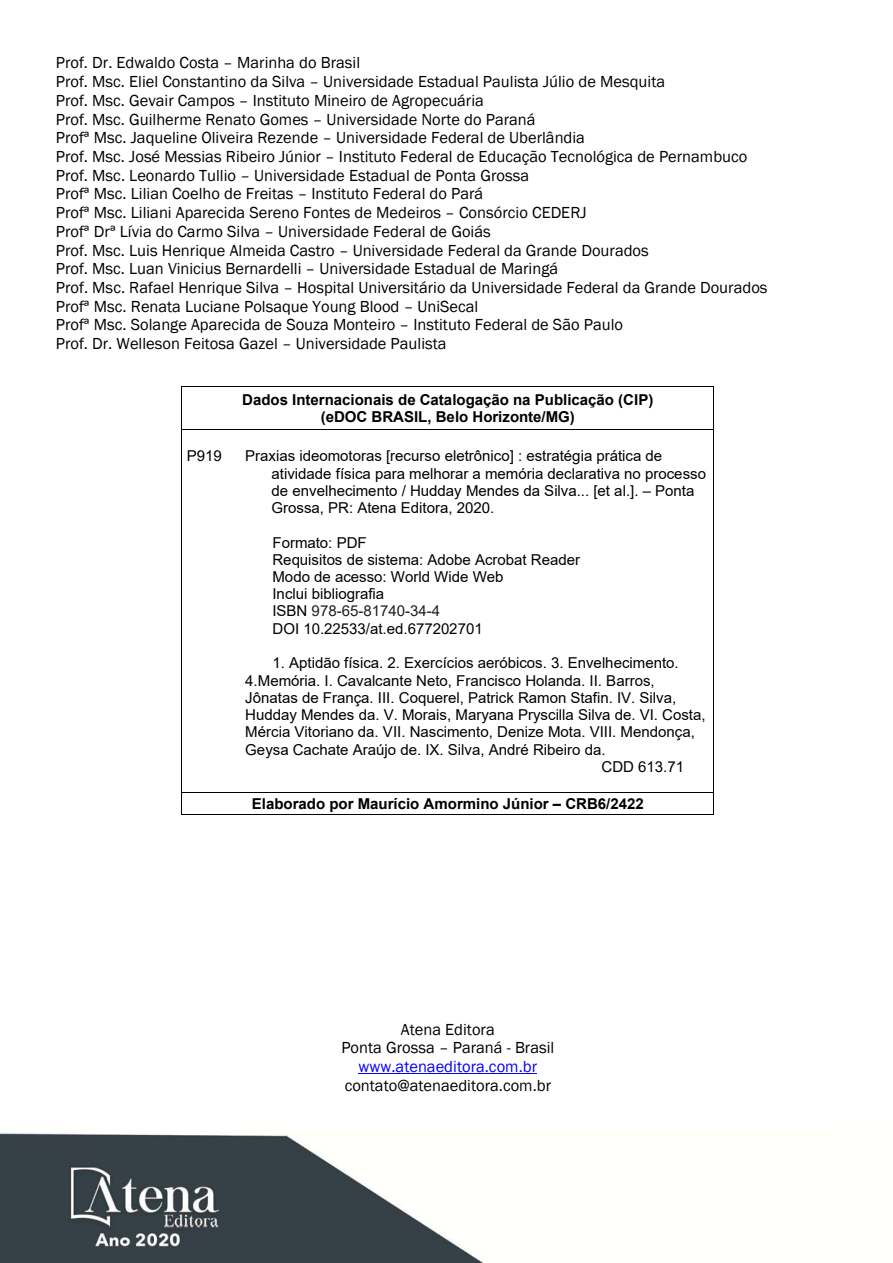
<style>
.page{position:relative;width:893px;height:1263px;background:#fff}
.page>*{position:absolute;margin:0;border:0;box-sizing:border-box;transform-origin:0 0}
.t1{font:16.5px/18.8px "Franklin Gothic";color:#000}
.t2{font:16.5px "Franklin Gothic";color:#00f}
.t3{font:15px/17.2px "Arial";color:#000}
.t4{font:700 15px/17.2px "Arial";color:#000;text-align:center}
.s1{color:#201f1e}
</style>
<div class="page">
<img style="left:0;top:1073px;width:483px;height:190px">
<hr style="left:181px;top:386px;width:533px;height:1px;background:#000">
<hr style="left:181px;top:387px;width:1px;height:42px;background:#000">
<hr style="left:713px;top:387px;width:1px;height:42px;background:#000">
<hr style="left:181px;top:429px;width:533px;height:1px;background:#000">
<svg style="left:181px;top:430px;width:1px;height:17px"></svg>
<svg style="left:713px;top:430px;width:1px;height:17px"></svg>
<hr style="left:181px;top:447px;width:1px;height:69px;background:#000">
<hr style="left:713px;top:447px;width:1px;height:69px;background:#000">
<svg style="left:181px;top:516px;width:1px;height:18px"></svg>
<svg style="left:713px;top:516px;width:1px;height:18px"></svg>
<hr style="left:181px;top:534px;width:1px;height:103px;background:#000">
<hr style="left:713px;top:534px;width:1px;height:103px;background:#000">
<svg style="left:181px;top:637px;width:1px;height:17px"></svg>
<svg style="left:713px;top:637px;width:1px;height:17px"></svg>
<hr style="left:181px;top:654px;width:1px;height:104px;background:#000">
<hr style="left:713px;top:654px;width:1px;height:104px;background:#000">
<hr style="left:181px;top:792px;width:533px;height:1px;background:#000">
<svg style="left:181px;top:758px;width:1px;height:56px"></svg>
<hr style="left:181px;top:814px;width:532px;height:1px;background:#000">
<svg style="left:713px;top:758px;width:1px;height:57px"></svg>
<hr style="left:359px;top:1073px;width:178px;height:1px;background:#00f">
<div style="left:54px;top:1096px;width:788px;height:30px;background:#fff"></div>
<p class="t1" style="left:56px;top:53px;width:713px">Prof. Dr. Edwaldo Costa – Marinha do Brasil<br>Prof. Msc. Eliel Constantino da Silva – Universidade Estadual Paulista Júlio de Mesquita<br>Prof. Msc. Gevair Campos – Instituto Mineiro de Agropecuária<br>Prof. Msc. Guilherme Renato Gomes – Universidade Norte do Paraná<br>Profª Msc. Jaqueline Oliveira Rezende – Universidade Federal de Uberlândia<br>Prof. Msc. José Messias Ribeiro Júnior – Instituto Federal de Educação Tecnológica de Pernambuco Prof. Msc. Leonardo Tullio – Universidade Estadual de Ponta Grossa<br>Profª Msc. Lilian Coelho de Freitas – Instituto Federal do Pará<br>Profª Msc. Liliani Aparecida Sereno Fontes de Medeiros – Consórcio CEDERJ<br>Profª Drª Lívia do Carmo Silva – Universidade Federal de Goiás<br>Prof. Msc. Luis Henrique Almeida Castro – Universidade Federal da Grande Dourados<br>Prof. Msc. Luan Vinicius Bernardelli – Universidade Estadual de Maringá<br>Prof. Msc. Rafael Henrique Silva – Hospital Universitário da Universidade Federal da Grande Dourados Profª Msc. Renata Luciane Polsaque Young Blood – UniSecal<br>Profª Msc. Solange Aparecida de Souza Monteiro – Instituto Federal de São Paulo<br>Prof. Dr. Welleson Feitosa Gazel – Universidade Paulista</p>
<p class="t4" style="left:242px;top:391px;width:413px">Dados Internacionais de Catalogação na Publicação (CIP) (eDOC BRASIL, Belo Horizonte/MG)</p>
<p class="t3" style="left:187px;top:448px;width:37px">P919</p>
<p class="t3" style="left:272px;top:448px;width:436px;text-indent:-26px">Praxias ideomotoras [recurso eletrônico] : estratégia prática de atividade física para melhorar a memória declarativa no processo de envelhecimento / Hudday Mendes da Silva... [et al.]. – Ponta Grossa, PR: Atena Editora, 2020.</p>
<p class="t3" style="left:272px;top:534px;width:309px">Formato: PDF<br>Requisitos de sistema: Adobe Acrobat Reader<br>Modo de acesso: World Wide Web<br>Inclui bibliografia<br>ISBN <span class="s1">978-65-81740-34-4<br></span>DOI 10.22533/at.ed.677202701</p>
<p class="t3" style="left:272px;top:654px;width:408px">1. Aptidão física. 2. Exercícios aeróbicos. 3. Envelhecimento.</p>
<p class="t3" style="left:245px;top:672px;width:411px">4.Memória. I. Cavalcante Neto, Francisco Holanda. II. Barros,</p>
<p class="t3" style="left:245px;top:689px;width:432px">Jônatas de França. III. Coquerel, Patrick Ramon Stafin. IV. Silva,</p>
<p class="t3" style="left:245px;top:706px;width:462px">Hudday Mendes da. V. Morais, Maryana Pryscilla Silva de. VI. Costa,</p>
<p class="t3" style="left:245px;top:723px;width:451px">Mércia Vitoriano da. VII. Nascimento, Denize Mota. VIII. Mendonça,</p>
<p class="t3" style="left:245px;top:741px;width:362px">Geysa Cachate Araújo de. IX. Silva, André Ribeiro da.</p>
<p class="t3" style="left:601px;top:758px;width:84px">CDD 613.71</p>
<p class="t4" style="left:252px;top:795px;width:393px">Elaborado por Maurício Amormino Júnior – CRB6/2422</p>
<p class="t1" style="left:341px;top:1019px;width:214px;text-align:center">Atena Editora<br>Ponta Grossa – Paraná - Brasil</p>
<p class="t2" style="left:359px;top:1057px;width:180px">www.atenaeditora.com.br</p>
<p class="t1" style="left:345px;top:1075px;width:208px">contato@atenaeditora.com.br</p>
</div>
